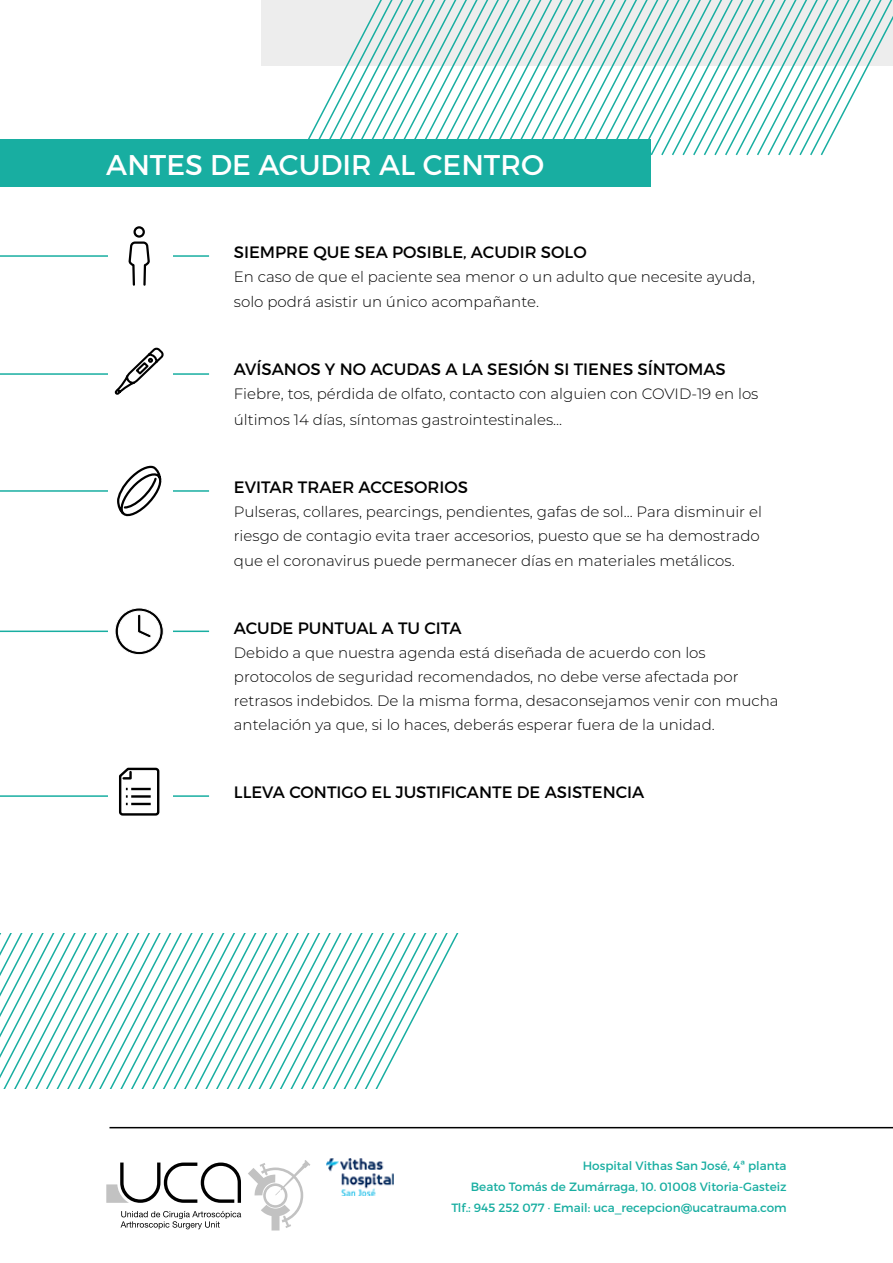
<style>
.page{position:relative;width:893px;height:1263px;background:#fff}
.page>*{position:absolute;margin:0;border:0;box-sizing:border-box;transform-origin:0 0}
.t1{font:28.5px "Montserrat";color:#fff}
.t2{font:16.5px "Montserrat";color:#000}
.t3{font:300 15px/24px "Montserrat";color:#000}
.t4{font:12px/21px "Montserrat";color:#18aea1;text-align:right}
</style>
<div class="page">
<hr style="left:0;top:795px;width:209px;height:2px;background:#18aea1">
<hr style="left:0;top:630px;width:209px;height:2px;background:#18aea1">
<hr style="left:0;top:490px;width:209px;height:2px;background:#18aea1">
<hr style="left:0;top:373px;width:209px;height:2px;background:#18aea1">
<hr style="left:0;top:255px;width:209px;height:2px;background:#18aea1">
<div style="left:108px;top:222px;width:65px;height:630px;background:#fff"></div>
<div style="left:0;top:140px;width:651px;height:47px;background:#18aea1"></div>
<div style="left:261px;top:0;width:632px;height:65px;background:#ededed"></div>
<svg style="left:298px;top:0;width:595px;height:156px"></svg>
<svg style="left:248px;top:1160px;width:62px;height:70px"></svg>
<svg style="left:106px;top:1162px;width:135px;height:41px"></svg>
<svg style="left:121px;top:1211px;width:120px;height:18px"></svg>
<img style="left:326px;top:1159px;width:67px;height:36px">
<hr style="left:109px;top:1127px;width:784px;height:1px;background:#000">
<svg style="left:117px;top:465px;width:45px;height:52px"></svg>
<svg style="left:114px;top:347px;width:50px;height:48px"></svg>
<div style="left:133px;top:226px;width:12px;height:12px;border:2px solid #000;border-radius:50%"></div>
<svg style="left:128px;top:241px;width:22px;height:45px"></svg>
<svg style="left:115px;top:608px;width:49px;height:47px"></svg>
<svg style="left:119px;top:767px;width:41px;height:49px"></svg>
<svg style="left:0;top:933px;width:459px;height:156px"></svg>
<h1 class="t1" style="left:106px;top:148px;width:439px">ANTES DE ACUDIR AL CENTRO</h1>
<p class="t2" style="left:234px;top:242px;width:354px">SIEMPRE QUE SEA POSIBLE, ACUDIR SOLO</p>
<p class="t3" style="left:234px;top:263px;width:523px;line-height:25.5px">En caso de que el paciente sea menor o un adulto que necesite ayuda, solo podrá asistir un único acompañante.</p>
<p class="t2" style="left:234px;top:359px;width:493px">AVÍSANOS Y NO ACUDAS A LA SESIÓN SI TIENES SÍNTOMAS</p>
<p class="t3" style="left:234px;top:381px;width:526px;line-height:25.5px">Fiebre, tos, pérdida de olfato, contacto con alguien con COVID-19 en los últimos 14 días, síntomas gastrointestinales...</p>
<p class="t2" style="left:234px;top:477px;width:236px">EVITAR TRAER ACCESORIOS</p>
<p class="t3" style="left:234px;top:499px;width:530px">Pulseras, collares, pearcings, pendientes, gafas de sol... Para disminuir el riesgo de contagio evita traer accesorios, puesto que se ha demostrado</p>
<p class="t3" style="left:234px;top:548px;width:502px">que el coronavirus puede permanecer días en materiales metálicos.</p>
<p class="t2" style="left:234px;top:618px;width:229px">ACUDE PUNTUAL A TU CITA</p>
<p class="t3" style="left:234px;top:640px;width:546px">Debido a que nuestra agenda está diseñada de acuerdo con los protocolos de seguridad recomendados, no debe verse afectada por retrasos indebidos. De la misma forma, desaconsejamos venir con mucha antelación ya que, si lo haces, deberás esperar fuera de la unidad.</p>
<p class="t2" style="left:234px;top:782px;width:412px">LLEVA CONTIGO EL JUSTIFICANTE DE ASISTENCIA</p>
<p class="t4" style="left:452px;top:1155px;width:337px">Hospital Vithas San José, 4ª planta<br>Beato Tomás de Zumárraga, 10. 01008 Vitoria-Gasteiz<br>Tlf.: 945 252 077 · Email: uca_recepcion@ucatrauma.com</p>
</div>
